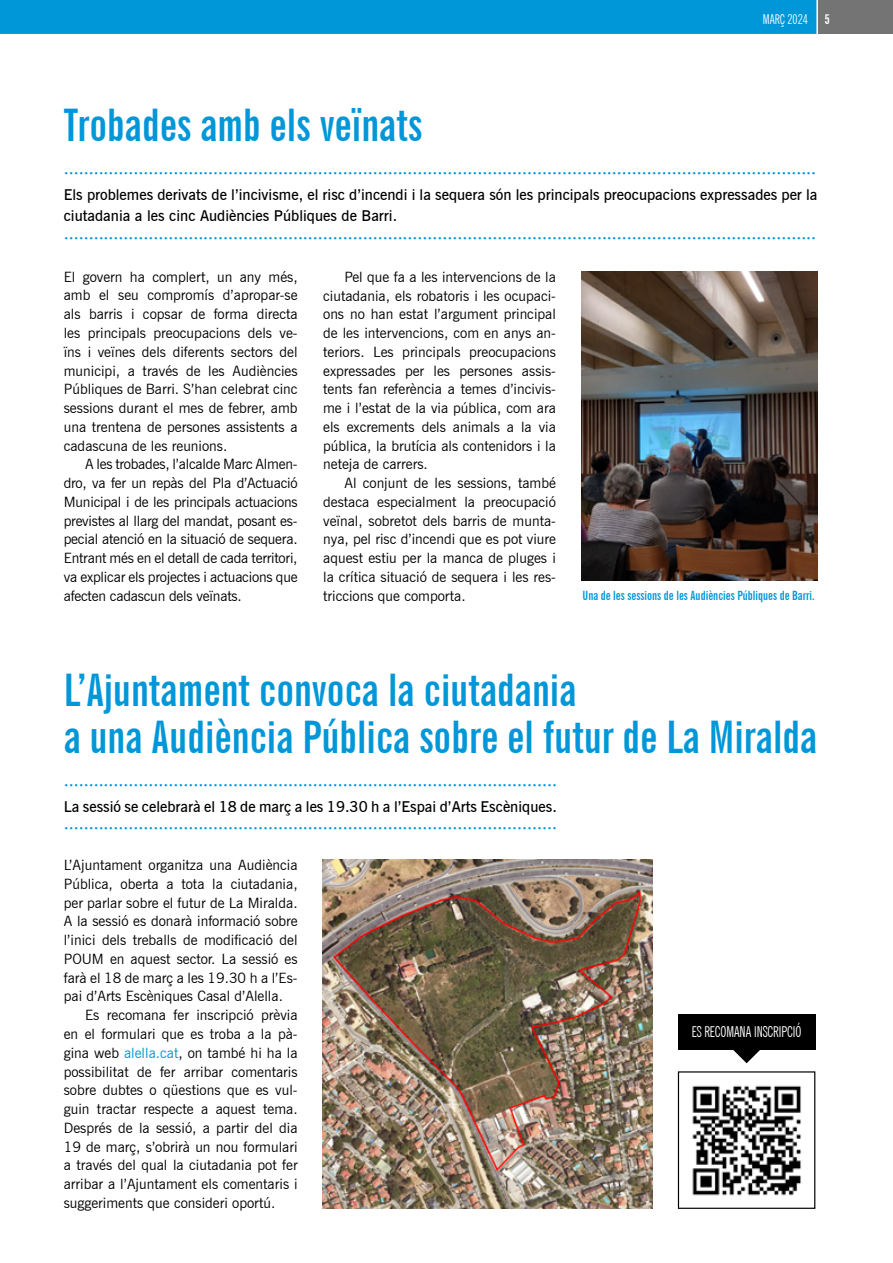
<style>
.page{position:relative;width:893px;height:1263px;background:#fff}
.page>*{position:absolute;margin:0;border:0;box-sizing:border-box;transform-origin:0 0}
.t1{font:700 extra-condensed 45px/46.5px "News Gothic BT";color:#0097d9}
.t2{font:600 16.5px "News Gothic BT";color:#0097d9}
.t3{font:600 15px/21px "News Gothic BT";color:#000}
.t4{font:extra-condensed 15px "News Gothic BT";color:#fff}
.t5{font:14.25px/18.8px "News Gothic BT";color:#000;text-align:justify}
.t6{font:extra-condensed 13.5px "News Gothic BT";color:#fff}
.t7{font:700 extra-condensed 12.75px "News Gothic BT";color:#0097d9}
.s1{font-weight:700}
.s2{color:#0097d9}
</style>
<div class="page">
<div style="left:818px;top:0;width:75px;height:34px;background:#757474"></div>
<div style="left:0;top:0;width:816px;height:34px;background:#0097d9"></div>
<img style="left:322px;top:859px;width:330px;height:350px">
<img style="left:581px;top:271px;width:236px;height:309px">
<img style="left:692px;top:1085px;width:109px;height:111px">
<div style="left:678px;top:1071px;width:137px;height:138px;border:1px solid #000"></div>
<div style="left:678px;top:1015px;width:137px;height:35px;background:#000"></div>
<svg style="left:733px;top:1050px;width:27px;height:13px"></svg>
<h1 class="t1" style="left:64px;top:101px;width:360px">Trobades amb els veïnats</h1>
<p class="t6" style="left:763px;top:11px;width:68px">MARÇ 2024 <span class="s1">5</span></p>
<p class="t2" style="left:64px;top:163px;width:754px">·······················································································································································</p>
<p class="t3" style="left:64px;top:184px;width:755px">Els problemes derivats de l’incivisme, el risc d’incendi i la sequera són les principals preocupacions expressades per la ciutadania a les cinc Audiències Públiques de Barri.</p>
<p class="t2" style="left:64px;top:228px;width:754px">·······················································································································································</p>
<p class="t5" style="left:64px;top:267px;width:235px">El govern ha complert, un any més, amb el seu compromís d’apropar-se als barris i copsar de forma directa les principals preocupacions dels ve&shy;ïns i veïnes dels diferents sectors del municipi, a través de les Audiències Públiques de Barri. S’han celebrat cinc sessions durant el mes de febrer, amb una trentena de persones assistents a cadascuna de les reunions.</p>
<p class="t5" style="left:64px;top:455px;width:235px;text-indent:21px">A les trobades, l’alcalde Marc Almen&shy;dro, va fer un repàs del Pla d’Actuació Municipal i de les principals actuacions previstes al llarg del mandat, posant es&shy;pecial atenció en la situació de sequera.<br>Entrant més en el detall de cada territori, va explicar els projectes i actuacions que afecten cadascun dels veïnats.</p>
<p class="t5" style="left:323px;top:267px;width:234px;text-indent:21px">Pel que fa a les intervencions de la ciutadania, els robatoris i les ocupaci&shy;ons no han estat l’argument principal de les intervencions, com en anys an&shy;teriors. Les principals preocupacions expressades per les persones assis&shy;tents fan referència a temes d’incivis&shy;me i l’estat de la via pública, com ara els excrements dels animals a la via pública, la brutícia als contenidors i la neteja de carrers.</p>
<p class="t5" style="left:323px;top:474px;width:234px;text-indent:21px">Al conjunt de les sessions, també destaca especialment la preocupació veïnal, sobretot dels barris de munta&shy;nya, pel risc d’incendi que es pot viure aquest estiu per la manca de pluges i la crítica situació de sequera i les res&shy;triccions que comporta.</p>
<p class="t7" style="left:583px;top:588px;width:234px">Una de les sessions de les Audiències Públiques de Barri.</p>
<h1 class="t1" style="left:64px;top:666px;width:755px">L’Ajuntament convoca la ciutadania<br>a una Audiència Pública sobre el futur de La Miralda</h1>
<p class="t2" style="left:64px;top:775px;width:495px">···································································································</p>
<p class="t3" style="left:64px;top:796px;width:495px">La sessió se celebrarà el 18 de març a les 19.30 h a l’Espai d’Arts Escèniques.</p>
<p class="t2" style="left:64px;top:818px;width:495px">···································································································</p>
<p class="t5" style="left:64px;top:856px;width:235px">L’Ajuntament organitza una Audiència Pública, oberta a tota la ciutadania, per parlar sobre el futur de La Miralda.<br>A la sessió es donarà informació sobre l’inici dels treballs de modificació del POUM en aquest sector. La sessió es farà el 18 de març a les 19.30 h a l’Es&shy;pai d’Arts Escèniques Casal d’Alella.</p>
<p class="t5" style="left:64px;top:1006px;width:235px;text-indent:21px">Es recomana fer inscripció prèvia en el formulari que es troba a la pà&shy;gina web <span class="s2">alella.cat</span>, on també hi ha la possibilitat de fer arribar comentaris sobre dubtes o qüestions que es vul&shy;guin tractar respecte a aquest tema.<br>Després de la sessió, a partir del dia 19 de març, s’obrirà un nou formulari a través del qual la ciutadania pot fer arribar a l’Ajuntament els comentaris i suggeriments que consideri oportú.</p>
<p class="t4" style="left:692px;top:1022px;width:111px">ES RECOMANA INSCRIPCIÓ</p>
</div>
